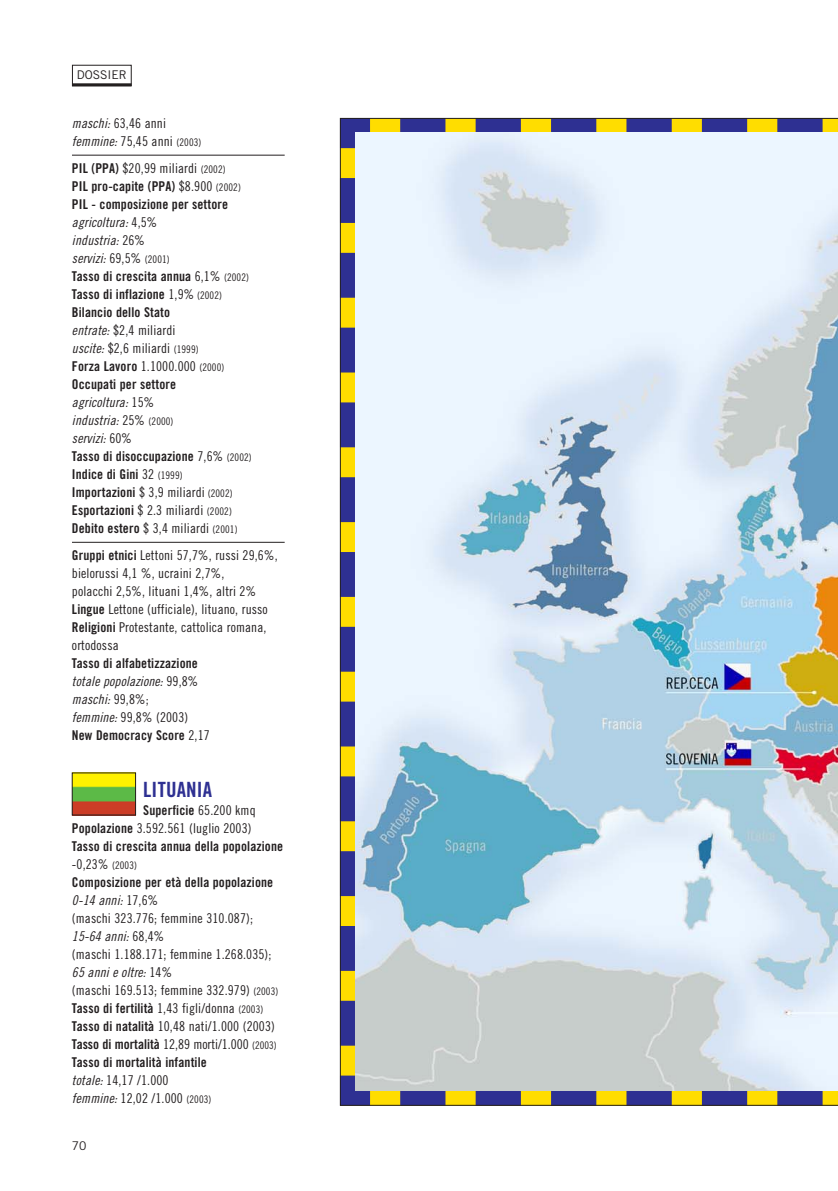
<style>
.page{position:relative;width:838px;height:1191px;background:#fff}
.page>*{position:absolute;margin:0;border:0;box-sizing:border-box;transform-origin:0 0}
.t1{font:21px "Trade Gothic Bold Cond Twenty";letter-spacing:.01em;color:#2e3092}
.t2{font:13.5px/18px "Trade Gothic Bold Cond Twenty";letter-spacing:.01em;color:#231f20}
.t3{font:13.5px/18px "Trade Gothic Cond Eighteen";letter-spacing:.01em;color:#231f20}
.t4{font:13.5px/18px "Trade Gothic Cond Eighteen Obl";letter-spacing:.01em;color:#231f20}
.t5{font:12px "Trade Gothic";color:#231f20}
.s1{font-family:"Trade Gothic Cond Eighteen Obl"}
.s2{font-size:10.5px}
.s3{font-family:"Trade Gothic Bold Cond Twenty"}
.s4{font-family:"Trade Gothic Cond Eighteen"}
.s5{font-family:"Trade Gothic Cond Eighteen";font-size:10.5px}
</style>
<div class="page">
<div style="left:72px;top:65px;width:60px;height:21px;border:1px solid #231f20"></div>
<hr style="left:72px;top:83px;width:59px;height:3px;background:#231f20">
<hr style="left:72px;top:155px;width:213px;height:1px;background:#231f20">
<hr style="left:72px;top:542px;width:213px;height:1px;background:#231f20">
<img style="left:74px;top:774px;width:60px;height:39px">
<div style="left:72px;top:772px;width:64px;height:43px;border:1px solid #231f20"></div>
<svg style="left:339px;top:117px;width:46px;height:989px"></svg>
<svg style="left:340px;top:118px;width:498px;height:987px"></svg>
<img style="left:355px;top:133px;width:483px;height:957px">
<p class="t5" style="left:77px;top:70px;width:51px">DOSSIER</p>
<p class="t3" style="left:72px;top:115px;width:131px"><span class="s1">maschi:</span> 63,46 anni <span class="s1">femmine:</span> 75,45 anni <span class="s2">(2003)</span></p>
<p class="t3" style="left:72px;top:160px;width:155px"><span class="s3">PIL (PPA)</span> $20,99 miliardi <span class="s2">(2002)</span></p>
<p class="t2" style="left:72px;top:178px;width:170px">PIL pro-capite (PPA) <span class="s4">$8.900</span> <span class="s5">(2002)<br></span>PIL - composizione per settore</p>
<p class="t4" style="left:72px;top:214px;width:99px">agricoltura: <span class="s4">4,5% </span>industria: <span class="s4">26% </span>servizi: <span class="s4">69,5%</span> <span class="s5">(2001)</span></p>
<p class="t2" style="left:72px;top:268px;width:179px">Tasso di crescita annua <span class="s4">6,1%</span> <span class="s5">(2002)<br></span>Tasso di inflazione <span class="s4">1,9%</span> <span class="s5">(2002)<br></span>Bilancio dello Stato</p>
<p class="t3" style="left:72px;top:322px;width:128px"><span class="s1">entrate:</span> $2,4 miliardi <span class="s1">uscite:</span> $2,6 miliardi <span class="s2">(1999)</span></p>
<p class="t2" style="left:72px;top:358px;width:154px">Forza Lavoro <span class="s4">1.1000.000</span> <span class="s5">(2000)<br></span>Occupati per settore</p>
<p class="t4" style="left:72px;top:394px;width:103px">agricoltura: <span class="s4">15% </span>industria: <span class="s4">25%</span> <span class="s5">(2000) </span>servizi: <span class="s4">60%</span></p>
<p class="t2" style="left:72px;top:448px;width:181px">Tasso di disoccupazione <span class="s4">7,6%</span> <span class="s5">(2002)<br></span>Indice di Gini <span class="s4">32</span> <span class="s5">(1999)<br></span>Importazioni <span class="s4">$ 3,9 miliardi</span> <span class="s5">(2002)<br></span>Esportazioni <span class="s4">$ 2.3 miliardi</span> <span class="s5">(2002)<br></span>Debito estero <span class="s4">$ 3,4 miliardi</span> <span class="s5">(2001)</span></p>
<p class="t3" style="left:72px;top:547px;width:207px"><span class="s3">Gruppi etnici</span> Lettoni 57,7%, russi 29,6%, bielorussi 4,1 %, ucraini 2,7%,<br>polacchi 2,5%, lituani 1,4%, altri 2% <span class="s3">Lingue</span> Lettone (ufficiale), lituano, russo <span class="s3">Religioni</span> Protestante, cattolica romana, ortodossa</p>
<p class="t2" style="left:72px;top:655px;width:127px">Tasso di alfabetizzazione</p>
<p class="t4" style="left:72px;top:673px;width:128px">totale popolazione: <span class="s4">99,8% </span>maschi: <span class="s4">99,8%;</span></p>
<p class="t3" style="left:72px;top:709px;width:118px"><span class="s1">femmine:</span> 99,8% (2003)</p>
<p class="t2" style="left:72px;top:727px;width:139px">New Democracy Score <span class="s4">2,17</span></p>
<h1 class="t1" style="left:143px;top:782px;width:70px">LITUANIA</h1>
<p class="t2" style="left:143px;top:802px;width:114px">Superficie <span class="s4">65.200 kmq</span></p>
<p class="t3" style="left:72px;top:820px;width:181px"><span class="s3">Popolazione</span> 3.592.561 (luglio 2003)</p>
<p class="t2" style="left:72px;top:838px;width:213px">Tasso di crescita annua della popolazione</p>
<p class="t3" style="left:72px;top:856px;width:67px">-0,23% <span class="s2">(2003)</span></p>
<p class="t2" style="left:72px;top:874px;width:203px">Composizione per età della popolazione</p>
<p class="t4" style="left:72px;top:892px;width:88px">0-14 anni: <span class="s4">17,6%</span></p>
<p class="t3" style="left:72px;top:910px;width:182px">(maschi 323.776; femmine 310.087);</p>
<p class="t4" style="left:72px;top:928px;width:94px">15-64 anni: <span class="s4">68,4%</span></p>
<p class="t3" style="left:72px;top:946px;width:201px">(maschi 1.188.171; femmine 1.268.035);</p>
<p class="t4" style="left:72px;top:964px;width:102px">65 anni e oltre: <span class="s4">14%</span></p>
<p class="t3" style="left:72px;top:982px;width:208px">(maschi 169.513; femmine 332.979) <span class="s2">(2003)</span></p>
<p class="t2" style="left:72px;top:1000px;width:193px">Tasso di fertilità <span class="s4">1,43 figli/donna</span> <span class="s5">(2003)</span></p>
<p class="t3" style="left:72px;top:1018px;width:204px"><span class="s3">Tasso di natalità</span> 10,48 nati/1.000 (2003)</p>
<p class="t2" style="left:72px;top:1036px;width:206px">Tasso di mortalità <span class="s4">12,89 morti/1.000</span> <span class="s5">(2003)<br></span>Tasso di mortalità infantile</p>
<p class="t3" style="left:72px;top:1072px;width:141px"><span class="s1">totale:</span> 14,17 /1.000 <span class="s1">femmine:</span> 12,02 /1.000 <span class="s2">(2003)</span></p>
<p class="t5" style="left:72px;top:1141px;width:16px">70</p>
</div>
